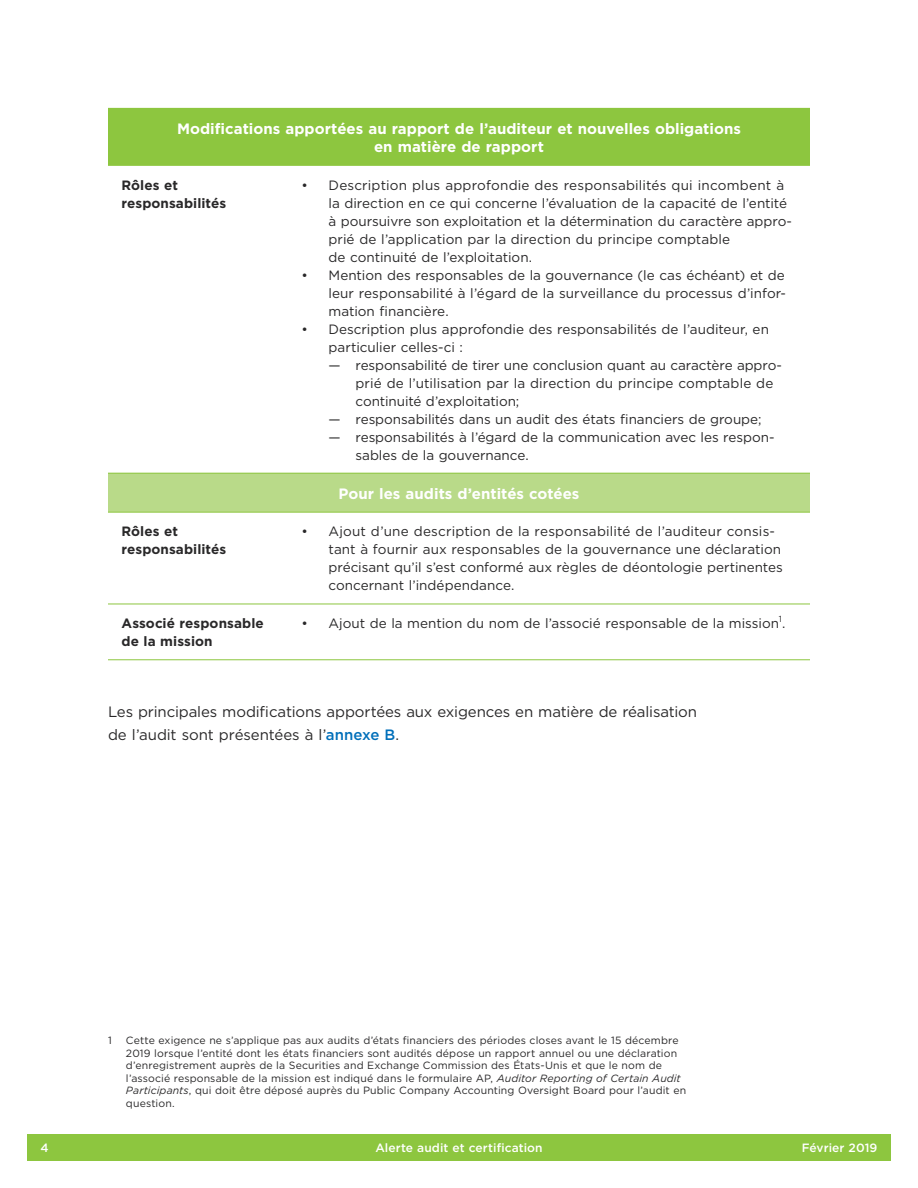
<style>
.page{position:relative;width:918px;height:1188px;background:#fff}
.page>*{position:absolute;margin:0;border:0;box-sizing:border-box;transform-origin:0 0}
.t1{font:700 15px/18px "Gotham";color:#fff;text-align:center}
.t2{font:15px/22.5px "Gotham";letter-spacing:-.01em;color:#292829}
.t3{font:13.5px/18px "Gotham";color:#292829}
.t4{font:700 13.5px/18px "Gotham";letter-spacing:.005em;color:#292829}
.t5{font:500 12px "Gotham";letter-spacing:.005em;color:#fff}
.t6{font:10.5px/12.6px "Gotham";letter-spacing:.01em;color:#292829}
.t7{font:8.7px "Gotham";color:#292829}
.s1{font-weight:500;color:#006fba}
.s2{font-style:italic}
</style>
<div class="page">
<hr style="left:108px;top:659px;width:180px;height:1px;background:#8dc63f">
<hr style="left:288px;top:659px;width:522px;height:1px;background:#8dc63f">
<hr style="left:108px;top:604px;width:180px;height:1px;background:#8dc63f">
<hr style="left:288px;top:604px;width:522px;height:1px;background:#8dc63f">
<div style="left:108px;top:108px;width:702px;height:57px;background:#8dc63f"></div>
<hr style="left:108px;top:165px;width:180px;height:1px;background:#8dc63f">
<hr style="left:288px;top:165px;width:522px;height:1px;background:#8dc63f">
<div style="left:108px;top:473px;width:702px;height:39px;background:#b9da89"></div>
<hr style="left:108px;top:473px;width:180px;height:1px;background:#8dc63f">
<hr style="left:288px;top:473px;width:522px;height:1px;background:#8dc63f">
<hr style="left:108px;top:512px;width:180px;height:1px;background:#8dc63f">
<hr style="left:288px;top:512px;width:522px;height:1px;background:#8dc63f">
<div style="left:27px;top:1134px;width:864px;height:27px;background:#8dc63f"></div>
<p class="t1" style="left:177px;top:119px;width:565px">Modifications apportées au rapport de l’auditeur et nouvelles obligations en matière de rapport</p>
<p class="t4" style="left:122px;top:176px;width:106px">Rôles et responsabilités</p>
<p class="t3" style="left:328px;top:176px;width:465px;text-indent:-27px">• Description plus approfondie des responsabilités qui incombent à la direction en ce qui concerne l’évaluation de la capacité de l’entité à poursuivre son exploitation et la détermination du caractère appro&shy;prié de l’application par la direction du principe comptable<br>de continuité de l’exploitation.</p>
<p class="t3" style="left:328px;top:266px;width:459px;text-align:justify;text-indent:-27px">• Mention des responsables de la gouvernance (le cas échéant) et de leur responsabilité à l’égard de la surveillance du processus d’infor&shy;mation financière.</p>
<p class="t3" style="left:328px;top:320px;width:442px;text-indent:-27px">• Description plus approfondie des responsabilités de l’auditeur, en particulier celles-ci :</p>
<p class="t3" style="left:355px;top:356px;width:428px;text-indent:-27px">— responsabilité de tirer une conclusion quant au caractère appro&shy;prié de l’utilisation par la direction du principe comptable de continuité d’exploitation;</p>
<p class="t3" style="left:328px;top:410px;width:435px">— responsabilités dans un audit des états financiers de groupe;</p>
<p class="t3" style="left:355px;top:428px;width:421px;text-indent:-27px">— responsabilités à l’égard de la communication avec les respon&shy;sables de la gouvernance.</p>
<p class="t1" style="left:339px;top:484px;width:242px">Pour les audits d’entités cotées</p>
<p class="t4" style="left:122px;top:523px;width:106px">Rôles et responsabilités</p>
<p class="t3" style="left:328px;top:522px;width:456px;text-indent:-27px">• Ajout d’une description de la responsabilité de l’auditeur consis&shy;tant à fournir aux responsables de la gouvernance une déclaration précisant qu’il s’est conformé aux règles de déontologie pertinentes concernant l’indépendance.</p>
<p class="t4" style="left:121px;top:614px;width:144px">Associé responsable de la mission</p>
<p class="t3" style="left:301px;top:614px;width:486px">• Ajout de la mention du nom de l’associé responsable de la mission .</p>
<p class="t7" style="left:779px;top:613px;width:5px">1</p>
<p class="t2" style="left:108px;top:700px;width:591px">Les principales modifications apportées aux exigences en matière de réalisation de l’audit sont présentées à l’<span class="s1">annexe B</span>.</p>
<p class="t6" style="left:108px;top:1034px;width:5px">1</p>
<p class="t6" style="left:126px;top:1034px;width:562px">Cette exigence ne s’applique pas aux audits d’états financiers des périodes closes avant le 15 décembre 2019 lorsque l’entité dont les états financiers sont audités dépose un rapport annuel ou une déclaration d’enregistrement auprès de la Securities and Exchange Commission des États-Unis et que le nom de l’associé responsable de la mission est indiqué dans le formulaire AP, <span class="s2">Auditor Reporting of Certain Audit Participants</span>, qui doit être déposé auprès du Public Company Accounting Oversight Board pour l’audit en question.</p>
<p class="t5" style="left:40px;top:1140px;width:10px">4</p>
<p class="t5" style="left:375px;top:1140px;width:169px">Alerte audit et certification</p>
<p class="t5" style="left:802px;top:1140px;width:77px">Février 2019</p>
</div>
